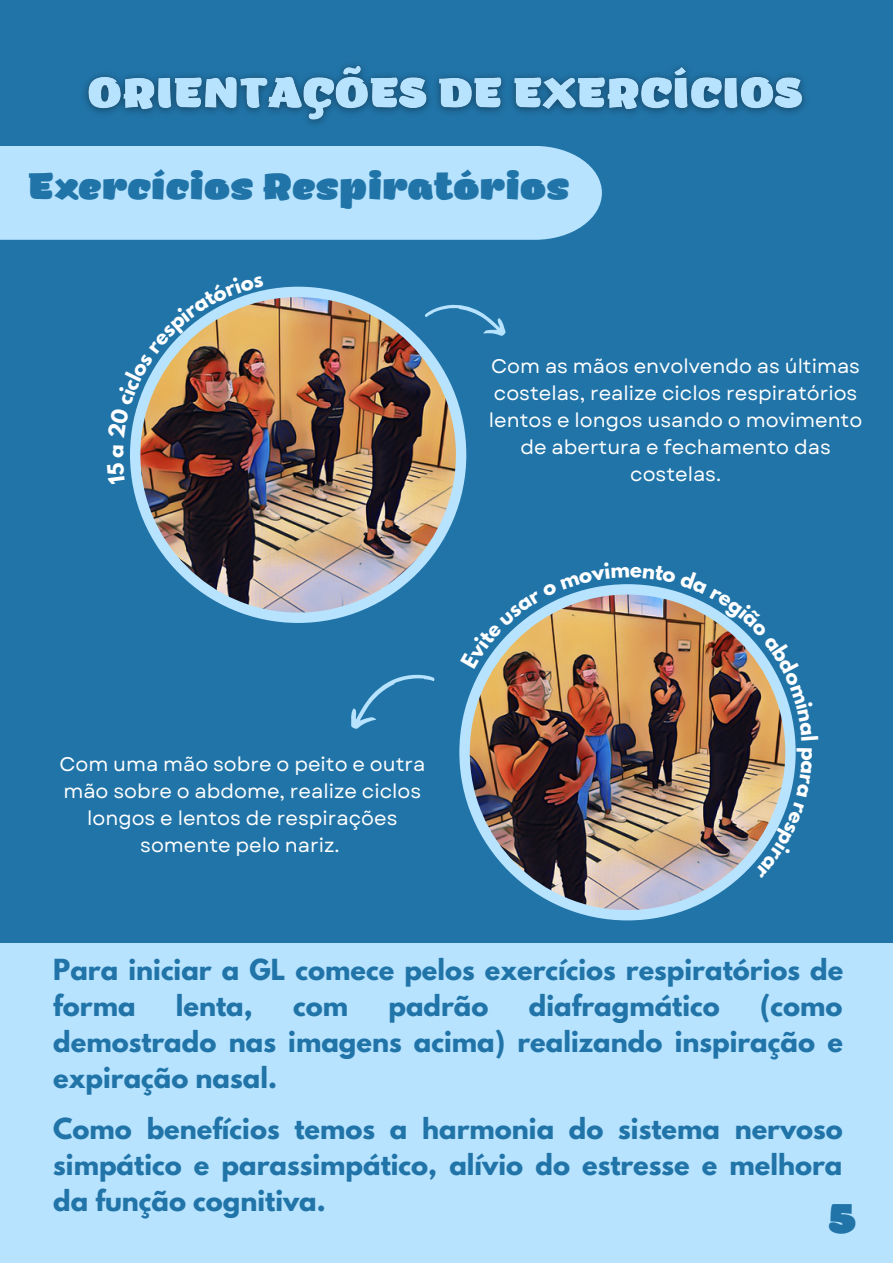
<style>
.page{position:relative;width:893px;height:1264px;background:#fff}
.page>*{position:absolute;margin:0;border:0;box-sizing:border-box;transform-origin:0 0}
.t1{font:800 40.95px "ZT Arturo";color:#2174a8}
.t2{font:800 36.15px "ZT Arturo";color:#2174a8}
.t3{font:700 25.65px/36px "League Spartan";color:#2174a8;text-align:justify}
.t4{font:19.8px/27px "Garet";color:#fff;text-align:center}
</style>
<div class="page">
<div style="left:0;top:0;width:892px;height:1262px;background:#2174a8"></div>
<div style="left:0;top:146px;width:602px;height:94px;background:#b7e3ff"></div>
<div style="left:0;top:942px;width:892px;height:320px;background:#b7e3ff"></div>
<svg style="left:466px;top:306px;width:40px;height:30px"></svg>
<svg style="left:351px;top:674px;width:84px;height:55px"></svg>
<img style="left:459px;top:739px;width:336px;height:181px">
<img style="left:130px;top:287px;width:336px;height:336px">
<img style="left:85px;top:65px;width:720px;height:59px">
<img style="left:130px;top:287px;width:134px;height:151px">
<img style="left:460px;top:561px;width:336px;height:179px">
<svg style="left:753px;top:748px;width:43px;height:130px"></svg>
<p class="t2" style="left:28px;top:172px;width:543px">Exercícios Respiratórios</p>
<p class="t4" style="left:489px;top:353px;width:375px">Com as mãos envolvendo as últimas costelas, realize ciclos respiratórios lentos e longos usando o movimento de abertura e fechamento das costelas.</p>
<p class="t4" style="left:59px;top:750px;width:367px">Com uma mão sobre o peito e outra mão sobre o abdome, realize ciclos longos e lentos de respirações somente pelo nariz.</p>
<p class="t3" style="left:53px;top:955px;width:791px">Para iniciar a GL comece pelos exercícios respiratórios de forma</p>
<p class="t3" style="left:53px;top:991px;width:791px;text-indent:707px">(como demostrado nas imagens acima) realizando inspiração e expiração nasal.</p>
<p class="t3" style="left:176px;top:991px;width:78px">lenta,</p>
<p class="t3" style="left:293px;top:991px;width:56px">com</p>
<p class="t3" style="left:388px;top:991px;width:102px">padrão</p>
<p class="t3" style="left:529px;top:991px;width:192px">diafragmático</p>
<p class="t3" style="left:53px;top:1113px;width:791px">Como benefícios temos a harmonia do sistema nervoso simpático e parassimpático, alívio do estresse e melhora da função cognitiva.</p>
<p class="t1" style="left:829px;top:1202px;width:30px">5</p>
</div>
